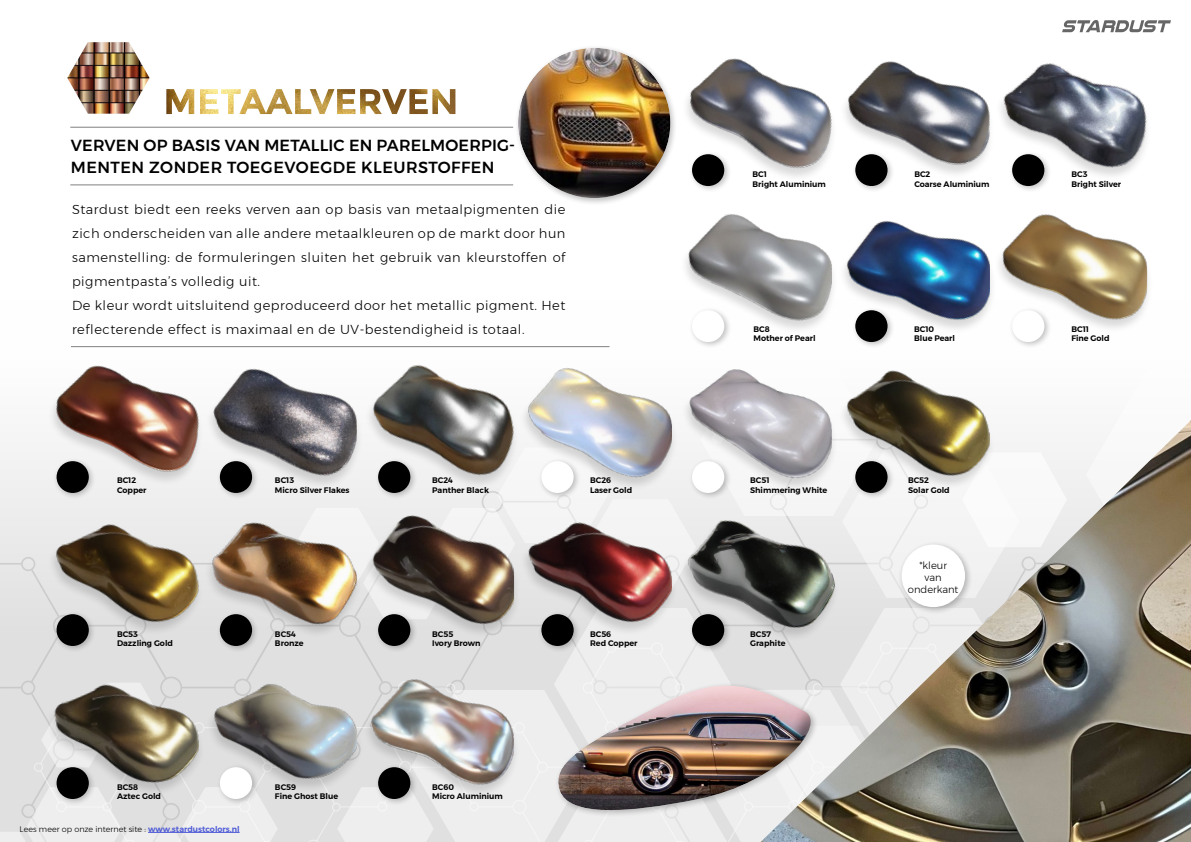
<style>
.page{position:relative;width:1191px;height:842px;background:#fff}
.page>*{position:absolute;margin:0;border:0;box-sizing:border-box;transform-origin:0 0}
.t1{font:500 16px/22px "Montserrat";letter-spacing:.01em;color:#000}
.t2{font:300 13px/24px "Montserrat";letter-spacing:.04em;color:#000}
.t3{font:300 10px/12px "Montserrat";color:#000;text-align:center}
.t4{font:600 8px/9.6px "Montserrat";color:#000}
.t5{font:300 8px "Montserrat";color:#000}
.s1{font-weight:600;color:#4f5cd6}
</style>
<div class="page">
<svg style="left:0;top:442px;width:295px;height:345px;fill:#e9e9e9"></svg>
<svg style="left:0;top:787px;width:34px;height:55px;background:#e1e1e1"></svg>
<svg style="left:34px;top:642px;width:261px;height:200px;background:#e5e5e5"></svg>
<img style="left:67px;top:42px;width:82px;height:72px">
<hr style="left:70px;top:127px;width:443px;height:1px;background:#808080">
<hr style="left:70px;top:185px;width:443px;height:1px;background:#808080">
<svg style="left:1062px;top:20px;width:109px;height:12px"></svg>
<hr style="left:148px;top:832px;width:92px;height:1px;background:#4f5cd6">
<hr style="left:71px;top:346px;width:538px;height:1px;background:#808080">
<div style="left:48px;top:366px;width:156px;height:120px;background:#f3f3f3"></div>
<img style="left:54px;top:365px;width:145px;height:117px">
<img style="left:687px;top:58px;width:145px;height:119px">
<div style="left:47px;top:525px;width:157px;height:111px;background:#e4e4e4"></div>
<img style="left:54px;top:509px;width:145px;height:129px">
<div style="left:46px;top:685px;width:159px;height:112px;background:#000;opacity:.15"></div>
<img style="left:54px;top:665px;width:145px;height:129px">
<img style="left:687px;top:213px;width:145px;height:116px">
<img style="left:1002px;top:63px;width:145px;height:113px">
<img style="left:1002px;top:214px;width:145px;height:114px">
<div style="left:205px;top:370px;width:158px;height:120px;background:#f1f1f1"></div>
<img style="left:212px;top:368px;width:83px;height:109px">
<img style="left:845px;top:61px;width:145px;height:113px">
<div style="left:204px;top:523px;width:159px;height:115px;background:#e3e3e3"></div>
<img style="left:212px;top:509px;width:83px;height:129px">
<div style="left:206px;top:685px;width:157px;height:109px;background:#000;opacity:.15"></div>
<img style="left:212px;top:662px;width:83px;height:129px">
<img style="left:845px;top:220px;width:145px;height:109px">
<img style="left:295px;top:365px;width:896px;height:477px">
<div style="left:514px;top:44px;width:164px;height:161px;background:#000;opacity:.25"></div>
<div style="left:517px;top:46px;width:151px;height:117px;background:#fff;opacity:.75"></div>
<div style="left:517px;top:75px;width:154px;height:123px;background:#000;opacity:.75"></div>
<div style="left:898px;top:541px;width:74px;height:74px;background:#000;opacity:.25"></div>
<div style="left:901px;top:544px;width:64px;height:63px;background:#fff;border-radius:50%"></div>
<div style="left:688px;top:151px;width:44px;height:42px;background:#000;opacity:.25"></div>
<div style="left:692px;top:154px;width:32px;height:32px;background:#000;border-radius:50%"></div>
<div style="left:688px;top:307px;width:44px;height:42px;background:#000;opacity:.25"></div>
<div style="left:692px;top:310px;width:32px;height:32px;background:#fff;border-radius:50%"></div>
<div style="left:688px;top:457px;width:44px;height:43px;background:#000;opacity:.25"></div>
<div style="left:692px;top:461px;width:32px;height:32px;background:#fff;border-radius:50%"></div>
<div style="left:688px;top:610px;width:44px;height:43px;background:#000;opacity:.25"></div>
<div style="left:692px;top:614px;width:32px;height:32px;background:#000;border-radius:50%"></div>
<div style="left:374px;top:457px;width:44px;height:43px;background:#000;opacity:.25"></div>
<div style="left:378px;top:461px;width:32px;height:32px;background:#000;border-radius:50%"></div>
<div style="left:374px;top:610px;width:44px;height:43px;background:#000;opacity:.25"></div>
<div style="left:378px;top:614px;width:32px;height:32px;background:#000;border-radius:50%"></div>
<div style="left:374px;top:763px;width:44px;height:43px;background:#000;opacity:.25"></div>
<div style="left:378px;top:767px;width:32px;height:32px;background:#000;border-radius:50%"></div>
<div style="left:53px;top:457px;width:43px;height:43px;background:#000;opacity:.25"></div>
<div style="left:57px;top:461px;width:32px;height:32px;background:#000;border-radius:50%"></div>
<div style="left:53px;top:610px;width:43px;height:43px;background:#000;opacity:.25"></div>
<div style="left:57px;top:614px;width:32px;height:32px;background:#000;border-radius:50%"></div>
<div style="left:53px;top:763px;width:43px;height:43px;background:#000;opacity:.25"></div>
<div style="left:57px;top:767px;width:32px;height:32px;background:#000;border-radius:50%"></div>
<div style="left:851px;top:151px;width:44px;height:42px;background:#000;opacity:.25"></div>
<div style="left:855px;top:154px;width:32px;height:32px;background:#000;border-radius:50%"></div>
<div style="left:851px;top:307px;width:44px;height:42px;background:#000;opacity:.25"></div>
<div style="left:855px;top:310px;width:32px;height:32px;background:#000;border-radius:50%"></div>
<div style="left:851px;top:457px;width:44px;height:43px;background:#000;opacity:.25"></div>
<div style="left:855px;top:461px;width:32px;height:32px;background:#000;border-radius:50%"></div>
<div style="left:538px;top:457px;width:43px;height:43px;background:#000;opacity:.25"></div>
<div style="left:541px;top:461px;width:32px;height:32px;background:#fff;border-radius:50%"></div>
<div style="left:538px;top:610px;width:43px;height:43px;background:#000;opacity:.25"></div>
<div style="left:541px;top:614px;width:32px;height:32px;background:#000;border-radius:50%"></div>
<div style="left:216px;top:457px;width:44px;height:43px;background:#000;opacity:.25"></div>
<div style="left:220px;top:461px;width:32px;height:32px;background:#000;border-radius:50%"></div>
<div style="left:216px;top:610px;width:44px;height:43px;background:#000;opacity:.25"></div>
<div style="left:220px;top:614px;width:32px;height:32px;background:#000;border-radius:50%"></div>
<div style="left:216px;top:763px;width:44px;height:43px;background:#000;opacity:.25"></div>
<div style="left:220px;top:767px;width:32px;height:32px;background:#fff;border-radius:50%"></div>
<div style="left:1008px;top:151px;width:44px;height:42px;background:#000;opacity:.25"></div>
<div style="left:1012px;top:154px;width:32px;height:32px;background:#000;border-radius:50%"></div>
<div style="left:1008px;top:307px;width:44px;height:42px;background:#000;opacity:.25"></div>
<div style="left:1012px;top:310px;width:32px;height:32px;background:#fff;border-radius:50%"></div>
<img style="left:166px;top:89px;width:289px;height:25px">
<p class="t1" style="left:71px;top:134px;width:446px">VERVEN OP BASIS VAN METALLIC EN PARELMOERPIG-<br>MENTEN ZONDER TOEGEVOEGDE KLEURSTOFFEN</p>
<p class="t2" style="left:72px;top:197px;width:495px">Stardust biedt een reeks verven aan op basis van metaalpigmenten die zich onderscheiden van alle andere metaalkleuren op de markt door hun samenstelling: de formuleringen sluiten het gebruik van kleurstoffen of pigmentpasta’s volledig uit.<br>De kleur wordt uitsluitend geproduceerd door het metallic pigment. Het reflecterende effect is maximaal en de UV-bestendigheid is totaal.</p>
<p class="t4" style="left:752px;top:170px;width:75px">BC1<br>Bright Aluminium</p>
<p class="t4" style="left:753px;top:324px;width:64px">BC8<br>Mother of Pearl</p>
<p class="t4" style="left:914px;top:170px;width:77px">BC2<br>Coarse Aluminium</p>
<p class="t4" style="left:914px;top:324px;width:42px">BC10<br>Blue Pearl</p>
<p class="t4" style="left:117px;top:476px;width:31px">BC12<br>Copper</p>
<p class="t4" style="left:750px;top:476px;width:79px">BC51<br>Shimmering White</p>
<p class="t4" style="left:275px;top:476px;width:76px">BC13<br>Micro Silver Flakes</p>
<p class="t4" style="left:908px;top:476px;width:43px">BC52<br>Solar Gold</p>
<p class="t4" style="left:432px;top:476px;width:58px">BC24<br>Panther Black</p>
<p class="t4" style="left:590px;top:476px;width:44px">BC26<br>Laser Gold</p>
<p class="t4" style="left:117px;top:629px;width:57px">BC53<br>Dazzling Gold</p>
<p class="t4" style="left:275px;top:629px;width:30px">BC54<br>Bronze</p>
<p class="t4" style="left:117px;top:782px;width:45px">BC58<br>Aztec Gold</p>
<p class="t5" style="left:20px;top:823px;width:221px">Lees meer op onze internet site : <span class="s1">www.stardustcolors.nl</span></p>
<p class="t4" style="left:275px;top:782px;width:65px">BC59<br>Fine Ghost Blue</p>
<p class="t4" style="left:432px;top:629px;width:50px">BC55<br>Ivory Brown</p>
<p class="t4" style="left:432px;top:782px;width:72px">BC60<br>Micro Aluminium</p>
<p class="t4" style="left:590px;top:629px;width:49px">BC56<br>Red Copper</p>
<p class="t4" style="left:750px;top:629px;width:37px">BC57<br>Graphite</p>
<p class="t3" style="left:908px;top:560px;width:52px">*kleur<br>van onderkant</p>
<p class="t4" style="left:1071px;top:170px;width:51px">BC3<br>Bright Silver</p>
<p class="t4" style="left:1071px;top:324px;width:40px">BC11<br>Fine Gold</p>
</div>
